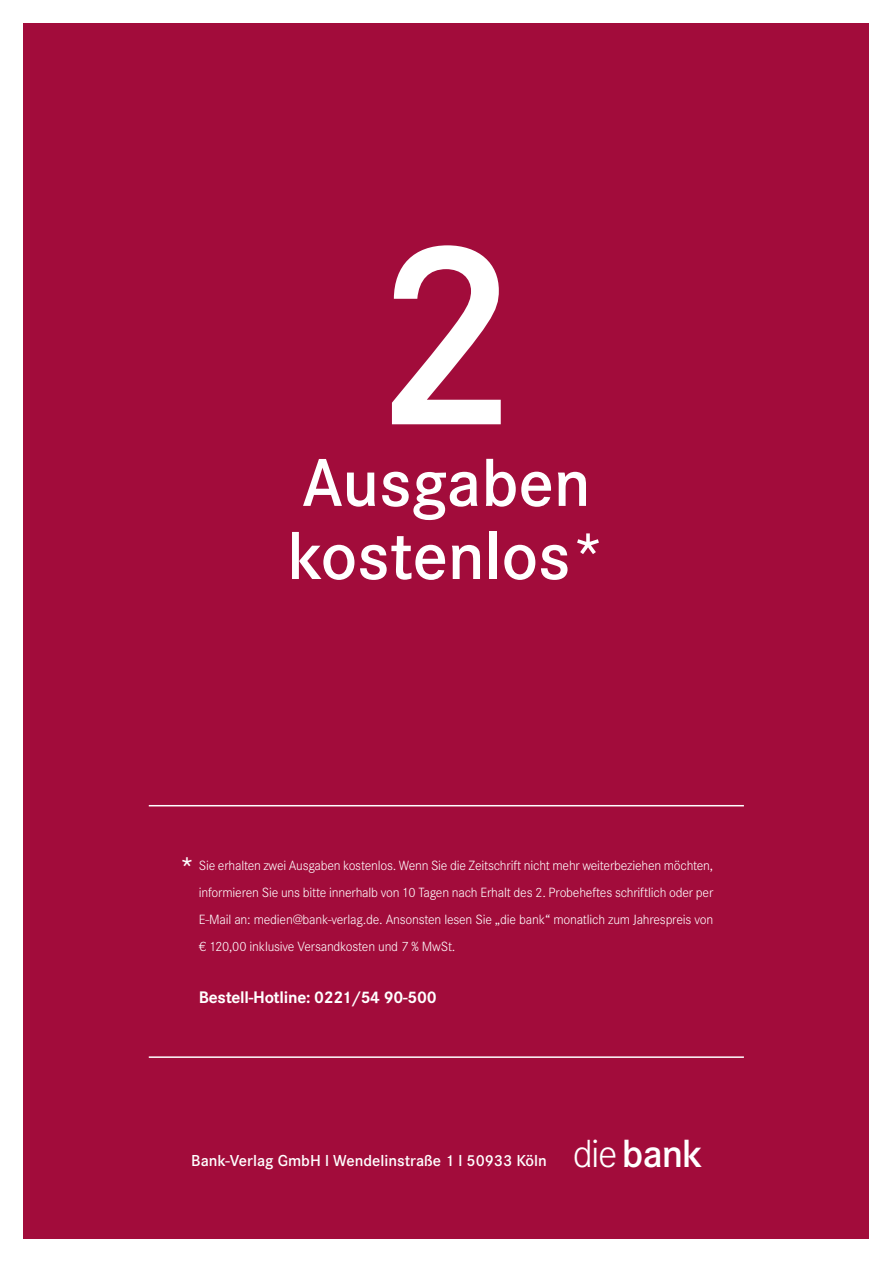
<style>
.page{position:relative;width:893px;height:1263px;background:#fff}
.page>*{position:absolute;margin:0;border:0;box-sizing:border-box;transform-origin:0 0}
.t1{font:600 269.85px "Corporate S";color:#fff}
.t2{font:600 70.2px/73.1px "Corporate S";color:#fff}
.t3{font:600 40.65px "Corporate S";color:#fff}
.t4{font:700 17.4px "Corporate S";letter-spacing:-.015em;color:#fff}
.t5{font:600 16.5px "Corporate S";color:#fff}
.t6{font:300 13.95px/27px "Corporate S";letter-spacing:-.015em;color:#fff;text-align:justify}
.s1{font-weight:600;font-size:30.45px}
.s2{font-weight:300}
</style>
<div class="page">
<div style="left:23px;top:24px;width:846px;height:1215px;background:#a20c3b"></div>
<hr style="left:149px;top:805px;width:595px;height:1px;background:#fff">
<hr style="left:149px;top:1056px;width:595px;height:2px;background:#fff">
<h1 class="t1" style="left:372px;top:229px;width:151px">2</h1>
<h2 class="t2" style="left:287px;top:450px;width:320px">Ausgaben kostenlos*</h2>
<p class="t6" style="left:199px;top:853px;width:516px;text-indent:-19px"><span class="s1">*</span> Sie erhalten zwei Ausgaben kostenlos. Wenn Sie die Zeitschrift nicht mehr weiterbeziehen möchten, informieren Sie uns bitte innerhalb von 10 Tagen nach Erhalt des 2. Probeheftes schriftlich oder per E-Mail an: medien@bank-verlag.de. Ansonsten lesen Sie „die bank“ monatlich zum Jahrespreis von € 120,00 inklusive Versandkosten und 7 % MwSt.</p>
<p class="t4" style="left:199px;top:990px;width:239px">Bestell-Hotline: 0221/54 90-500</p>
<p class="t5" style="left:191px;top:1154px;width:357px">Bank-Verlag GmbH l Wendelinstraße 1 l 50933 Köln</p>
<h3 class="t3" style="left:573px;top:1137px;width:131px"><span class="s2">die</span>bank</h3>
</div>
